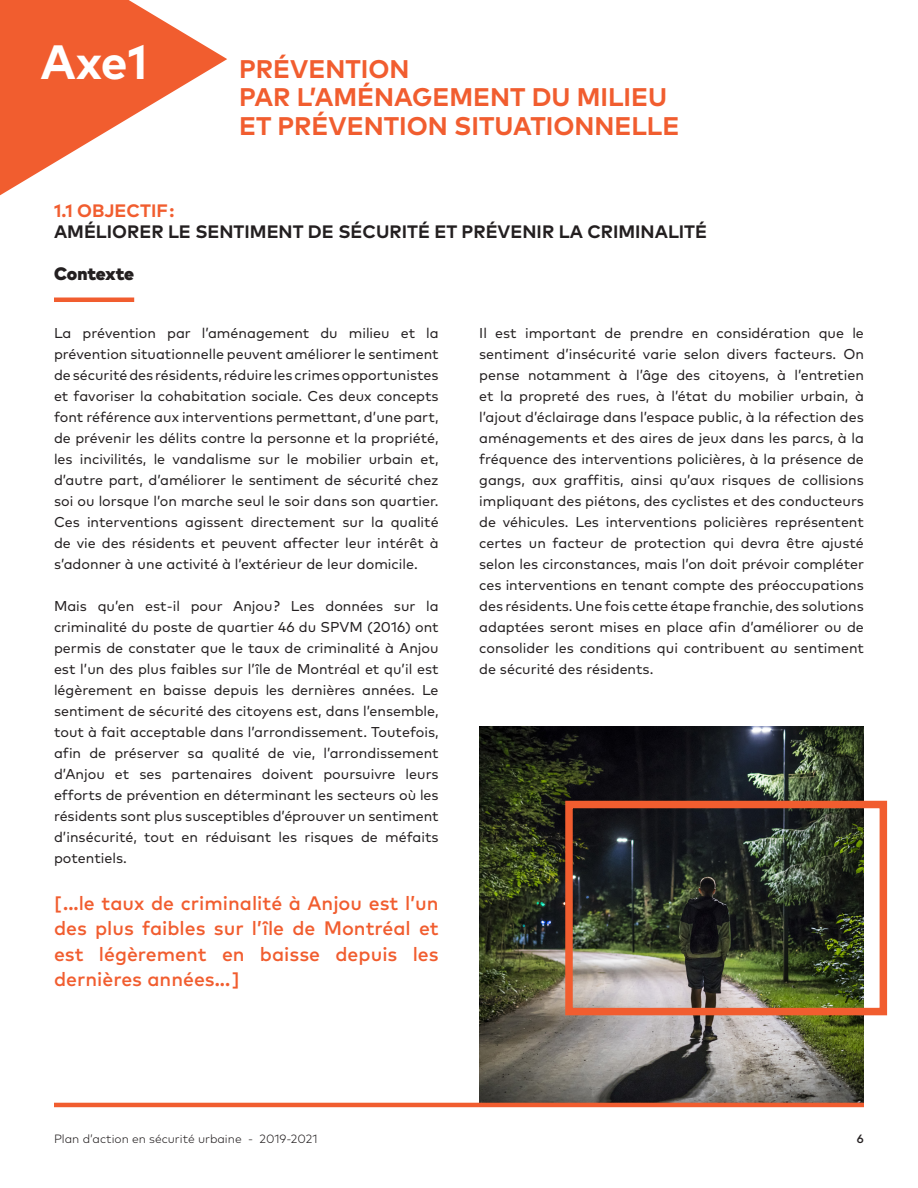
<style>
.page{position:relative;width:918px;height:1188px;background:#fff}
.page>*{position:absolute;margin:0;border:0;box-sizing:border-box;transform-origin:0 0}
.reg{font:700 48.15px "Mark Pro";color:#fff}
.reg-2{font:700 25.5px/28.5px "Mark Pro";color:#f15d2f}
.reg-3{font:500 19.5px/25.5px "Mark Pro";color:#f15d2f;text-align:justify}
.reg-4{font:700 18px "Mark Pro";color:#231f20}
.reg-5{font:700 18px "Mark Pro";color:#f15d2f}
.reg-6{font:900 18px "Mark Pro";letter-spacing:-.015em;color:#231f20}
.reg-7{font:14.25px/21px "Mark Pro";color:#231f20;text-align:justify}
.t1{font:300 12px "Mark Pro";color:#231f20}
.t2{font:500 12px "Mark Pro";color:#231f20}
</style>
<div class="page">
<svg style="left:0;top:0;width:227px;height:195px;fill:#f15d2f"></svg>
<img style="left:479px;top:726px;width:385px;height:377px">
<div style="left:565px;top:801px;width:322px;height:214px;border:8px solid #f15d2f"></div>
<hr style="left:54px;top:298px;width:80px;height:4px;background:#f15d2f">
<hr style="left:54px;top:1103px;width:810px;height:4px;background:#f15d2f">
<p class="reg" style="left:40px;top:25px;width:108px">Axe1</p>
<p class="reg-2" style="left:239px;top:52px;width:172px">PRÉVENTION</p>
<p class="reg-2" style="left:239px;top:81px;width:442px">PAR L’AMÉNAGEMENT DU MILIEU<br>ET PRÉVENTION SITUATIONNELLE</p>
<p class="reg-5" style="left:54px;top:197px;width:122px">1.1 OBJECTIF :</p>
<p class="reg-4" style="left:54px;top:218px;width:655px">AMÉLIORER LE SENTIMENT DE SÉCURITÉ ET PRÉVENIR LA CRIMINALITÉ</p>
<p class="reg-6" style="left:54px;top:260px;width:82px">Contexte</p>
<p class="reg-7" style="left:54px;top:322px;width:386px">La prévention par l’aménagement du milieu et la prévention situationnelle peuvent améliorer le sentiment de sécurité des résidents, réduire les crimes opportunistes et favoriser la cohabitation sociale. Ces deux concepts font référence aux interventions permettant, d’une part, de prévenir les délits contre la personne et la propriété, les incivilités, le vandalisme sur le mobilier urbain et, d’autre part, d’améliorer le sentiment de sécurité chez soi ou lorsque l’on marche seul le soir dans son quartier.<br>Ces interventions agissent directement sur la qualité de vie des résidents et peuvent affecter leur intérêt à s’adonner à une activité à l’extérieur de leur domicile.</p>
<p class="reg-7" style="left:54px;top:595px;width:386px">Mais qu’en est-il pour Anjou ? Les données sur la criminalité du poste de quartier 46 du SPVM (2016) ont permis de constater que le taux de criminalité à Anjou est l’un des plus faibles sur l’île de Montréal et qu’il est légèrement en baisse depuis les dernières années. Le sentiment de sécurité des citoyens est, dans l’ensemble, tout à fait acceptable dans l’arrondissement. Toutefois, afin de préserver sa qualité de vie, l’arrondissement d’Anjou et ses partenaires doivent poursuivre leurs efforts de prévention en déterminant les secteurs où les résidents sont plus susceptibles d’éprouver un sentiment d’insécurité, tout en réduisant les risques de méfaits potentiels.</p>
<p class="reg-3" style="left:54px;top:889px;width:386px">[ ...le taux de criminalité à Anjou est l’un des plus faibles sur l’île de Montréal et est légèrement en baisse depuis les dernières années... ]</p>
<p class="reg-7" style="left:479px;top:322px;width:386px">Il est important de prendre en considération que le sentiment d’insécurité varie selon divers facteurs. On pense notamment à l’âge des citoyens, à l’entretien et la propreté des rues, à l’état du mobilier urbain, à l’ajout d’éclairage dans l’espace public, à la réfection des aménagements et des aires de jeux dans les parcs, à la fréquence des interventions policières, à la présence de gangs, aux graffitis, ainsi qu’aux risques de collisions impliquant des piétons, des cyclistes et des conducteurs de véhicules. Les interventions policières représentent certes un facteur de protection qui devra être ajusté selon les circonstances, mais l’on doit prévoir compléter ces interventions en tenant compte des préoccupations des résidents. Une fois cette étape franchie, des solutions adaptées seront mises en place afin d’améliorer ou de consolider les conditions qui contribuent au sentiment de sécurité des résidents.</p>
<p class="t1" style="left:54px;top:1130px;width:265px">Plan d’action en sécurité urbaine - 2019-2021</p>
<p class="t2" style="left:857px;top:1130px;width:9px">6</p>
</div>
